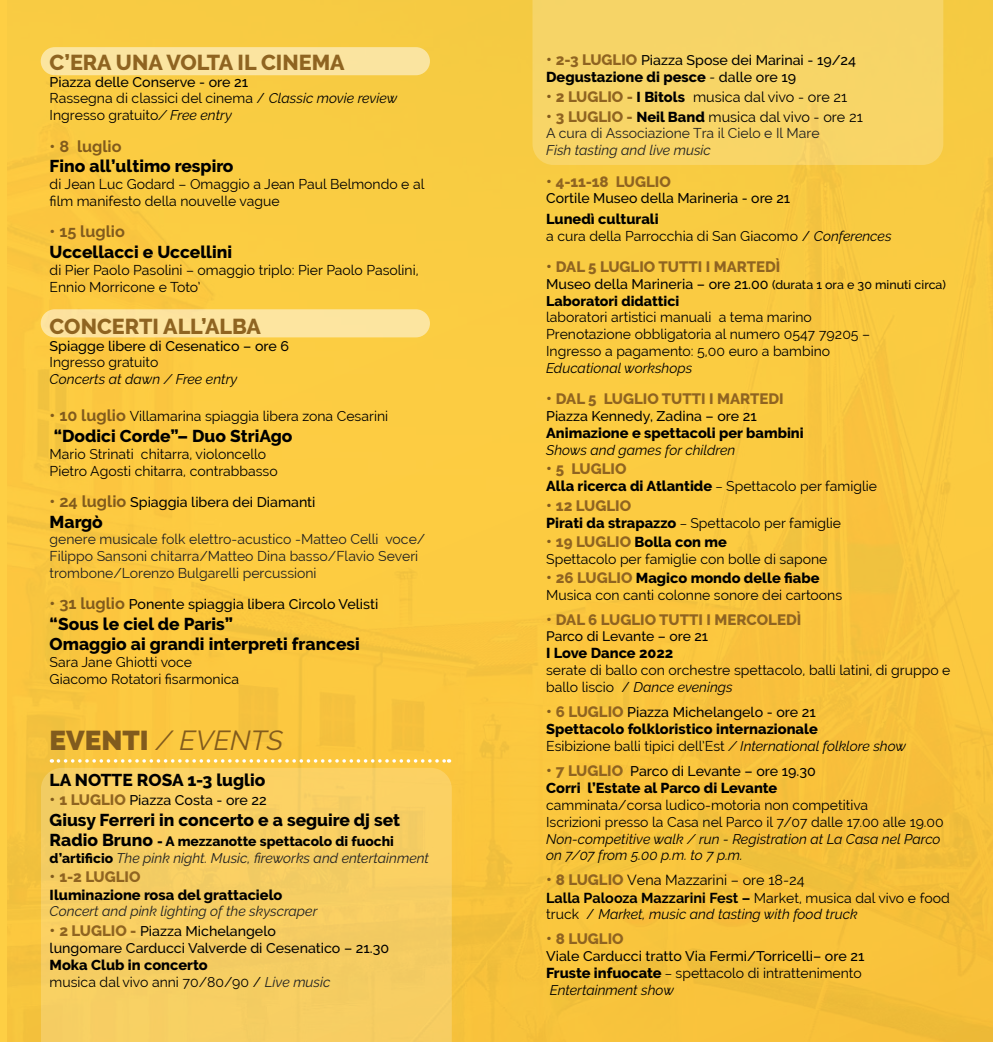
<style>
.page{position:relative;width:993px;height:1042px;background:#fff}
.page>*{position:absolute;margin:0;border:0;box-sizing:border-box;transform-origin:0 0}
.t1{font:italic 27.47px "Raleway";color:#815b1d}
.t2{font:800 21.53px "Raleway";color:#8f6421}
.t3{font:800 17.15px/20.5px "Raleway";color:#000}
.t4{font:700 15.92px "Raleway";color:#815b1d}
.t5{font:800 15.05px "Raleway";color:#8f6421}
.t6{font:800 14.35px "Raleway";color:#000}
.t7{font:700 14.35px/17.2px "Raleway";color:#000}
.t8{font:14.35px "Raleway";color:#000}
.t9{font:14px/16.8px "Raleway";color:#000}
.t10{font:500 14px/17px "Raleway";color:#000}
.t11{font:italic 14px/16.8px "Raleway";color:#000}
.t12{font:14px/16.8px "Raleway";color:#212121}
.t13{font:italic 14px "Raleway";color:#212121}
.t14{font:800 13.65px "Raleway";color:#000}
.t15{font:500 13.65px "Raleway";letter-spacing:-.005em;color:#000}
.s1{font-weight:500}
.s2{font-style:italic}
.s3{font-weight:700;font-size:15.92px;color:#815b1d}
.s4{font-weight:800;font-style:normal}
.s5{font-weight:800;font-size:15.05px;color:#8f6421}
.s6{font-size:17.15px}
.s7{font-weight:800;font-style:normal;font-size:13.65px;color:#000}
.s8{font-style:italic;color:#212121}
.s9{font-weight:400;font-style:italic}
.s10{font-weight:500;font-size:14px}
.s11{font-weight:800}
.s12{font-size:12.25px}
.s13{font-weight:400;font-size:12.95px}
.s14{font-weight:400;font-size:14px}
.s15{font-weight:800;font-size:14.35px}
.s16{font-size:12.95px}
.s17{font-size:15.05px;color:#8f6421}
.s18{font-size:15.92px;color:#815b1d}
.s19{font-weight:400}
.s20{font-style:normal}
</style>
<div class="page">
<img style="left:7px;top:0;width:985px;height:1042px">
<svg style="left:58px;top:759px;width:391px;height:3px"></svg>
<div style="left:41px;top:309px;width:389px;height:28px;background:#fde5a0;border-radius:14px"></div>
<div style="left:41px;top:47px;width:389px;height:28px;background:#fbe4a0;border-radius:14px"></div>
<div style="left:41px;top:768px;width:410px;height:274px;background:#f7ce63"></div>
<div style="left:532px;top:0;width:411px;height:165px;background:#f7d567"></div>
<h2 class="t2" style="left:50px;top:50px;width:296px">C’ERA UNA VOLTA IL CINEMA</h2>
<p class="t9" style="left:50px;top:73px;width:349px"><span class="s1">Piazza delle Conserve - ore 21<br></span>Rassegna di classici del cinema / <span class="s2">Classic movie review<br></span>Ingresso gratuito<span class="s2">/ Free entry</span></p>
<p class="t4" style="left:50px;top:137px;width:73px">• 8 luglio</p>
<p class="t3" style="left:50px;top:156px;width:185px">Fino all’ultimo respiro</p>
<p class="t9" style="left:50px;top:176px;width:376px">di Jean Luc Godard – Omaggio a Jean Paul Belmondo e al film manifesto della nouvelle vague</p>
<p class="t4" style="left:50px;top:223px;width:77px">• 15 luglio</p>
<p class="t3" style="left:50px;top:242px;width:184px">Uccellacci e Uccellini</p>
<p class="t9" style="left:50px;top:261px;width:370px">di Pier Paolo Pasolini – omaggio triplo: Pier Paolo Pasolini,<br>Ennio Morricone e Toto’</p>
<h2 class="t2" style="left:50px;top:314px;width:213px">CONCERTI ALL’ALBA</h2>
<p class="t10" style="left:50px;top:337px;width:241px">Spiagge libere di Cesenatico – ore 6</p>
<p class="t9" style="left:50px;top:354px;width:110px">Ingresso gratuito</p>
<p class="t11" style="left:50px;top:371px;width:189px">Concerts at dawn / Free entry</p>
<p class="t9" style="left:50px;top:408px;width:340px"><span class="s3">• 10 luglio</span> Villamarina spiaggia libera zona Cesarini</p>
<p class="t3" style="left:54px;top:426px;width:240px">“Dodici Corde”– Duo StriAgo</p>
<p class="t9" style="left:50px;top:445px;width:229px">Mario Strinati chitarra, violoncello<br>Pietro Agosti chitarra, contrabbasso</p>
<p class="t10" style="left:50px;top:493px;width:267px"><span class="s3">• 24 luglio</span> Spiaggia libera dei Diamanti</p>
<p class="t3" style="left:50px;top:511px;width:55px">Margò</p>
<p class="t12" style="left:50px;top:531px;width:377px">genere musicale folk elettro-acustico -Matteo Celli voce/<br>Filippo Sansoni chitarra/Matteo Dina basso/Flavio Severi trombone/Lorenzo Bulgarelli percussioni</p>
<p class="t10" style="left:50px;top:596px;width:330px"><span class="s3">• 31 luglio</span> Ponente spiaggia libera Circolo Velisti</p>
<p class="t3" style="left:50px;top:614px;width:312px">“Sous le ciel de Paris”<br>Omaggio ai grandi interpreti francesi</p>
<p class="t9" style="left:50px;top:654px;width:191px">Sara Jane Ghiotti voce<br>Giacomo Rotatori fisarmonica</p>
<h1 class="t1" style="left:50px;top:724px;width:235px"><span class="s4">EVENTI</span> / EVENTS</h1>
<p class="t3" style="left:50px;top:770px;width:217px">LA NOTTE ROSA 1-3 luglio</p>
<p class="t10" style="left:50px;top:792px;width:218px"><span class="s3">•</span> <span class="s5">1 LUGLIO</span> Piazza Costa - ore 22</p>
<p class="t3" style="left:50px;top:809px;width:352px">Giusy Ferreri in concerto e a seguire dj set</p>
<p class="t14" style="left:50px;top:834px;width:345px"><span class="s6">Radio Bruno</span> - A mezzanotte spettacolo di fuochi</p>
<p class="t13" style="left:50px;top:850px;width:381px"><span class="s7">d’artificio</span> The pink night. Music, fireworks and entertainment</p>
<p class="t5" style="left:50px;top:868px;width:92px"><span class="s3">•</span> 1-2 LUGLIO</p>
<p class="t6" style="left:50px;top:886px;width:234px">Iluminazione rosa del grattacielo</p>
<p class="t13" style="left:50px;top:903px;width:269px">Concert and pink lighting of the skyscraper</p>
<p class="t10" style="left:50px;top:922px;width:341px"><span class="s3">•</span> <span class="s5">2 LUGLIO -</span> Piazza Michelangelo<br>lungomare Carducci Valverde di Cesenatico – 21.30</p>
<p class="t6" style="left:50px;top:957px;width:159px">Moka Club in concerto</p>
<p class="t9" style="left:50px;top:973px;width:282px">musica dal vivo anni 70/80/90 / <span class="s8">Live music</span></p>
<p class="t10" style="left:546px;top:51px;width:311px"><span class="s3">•</span> <span class="s5">2-3 LUGLIO</span> Piazza Spose dei Marinai - 19/24</p>
<p class="t6" style="left:546px;top:69px;width:251px">Degustazione di pesce <span class="s9">-</span> <span class="s10">dalle ore 19</span></p>
<p class="t8" style="left:546px;top:89px;width:302px"><span class="s3">•</span> <span class="s5">2 LUGLIO -</span> <span class="s11">I Bitols</span> musica dal vivo - ore 21</p>
<p class="t8" style="left:546px;top:108px;width:318px"><span class="s3">•</span> <span class="s5">3 LUGLIO -</span> <span class="s11">Neil Band</span> musica dal vivo - ore 21</p>
<p class="t12" style="left:546px;top:125px;width:275px">A cura di Associazione Tra il Cielo e Il Mare</p>
<p class="t13" style="left:546px;top:142px;width:166px">Fish tasting and live music</p>
<p class="t5" style="left:546px;top:173px;width:126px"><span class="s3">•</span> 4-11-18 LUGLIO</p>
<p class="t10" style="left:546px;top:190px;width:245px">Cortile Museo della Marineria - ore 21</p>
<p class="t6" style="left:546px;top:211px;width:114px">Lunedì culturali</p>
<p class="t9" style="left:546px;top:227px;width:347px">a cura della Parrocchia di San Giacomo / <span class="s2">Conferences</span></p>
<p class="t5" style="left:546px;top:258px;width:235px"><span class="s3">•</span> DAL 5 LUGLIO TUTTI I MARTEDÌ</p>
<p class="t10" style="left:546px;top:275px;width:401px">Museo della Marineria – ore 21.00 <span class="s12">(durata 1 ora e 30 minuti circa)<br></span><span class="s11">Laboratori didattici</span></p>
<p class="t9" style="left:546px;top:309px;width:325px">laboratori artistici manuali a tema marino<br>Prenotazione obbligatoria al numero 0547 79205 –<br>Ingresso a pagamento: 5,00 euro a bambino</p>
<p class="t11" style="left:546px;top:359px;width:148px">Educational workshops</p>
<p class="t5" style="left:546px;top:390px;width:239px"><span class="s3">•</span> DAL 5 LUGLIO TUTTI I MARTEDI</p>
<p class="t10" style="left:546px;top:407px;width:212px">Piazza Kennedy, Zadina – ore 21</p>
<p class="t6" style="left:546px;top:425px;width:259px">Animazione e spettacoli per bambini</p>
<p class="t11" style="left:546px;top:441px;width:191px">Shows and games for children</p>
<p class="t5" style="left:546px;top:460px;width:82px"><span class="s3">•</span> 5 LUGLIO</p>
<p class="t6" style="left:546px;top:478px;width:332px">Alla ricerca di Atlantide <span class="s13">–</span> <span class="s14">Spettacolo per famiglie</span></p>
<p class="t5" style="left:546px;top:497px;width:86px"><span class="s3">•</span> 12 LUGLIO</p>
<p class="t9" style="left:546px;top:514px;width:296px"><span class="s15">Pirati da strapazzo</span> <span class="s16">–</span> Spettacolo per famiglie</p>
<p class="t6" style="left:546px;top:534px;width:182px"><span class="s3">•</span> <span class="s17">19 LUGLIO</span> Bolla con me</p>
<p class="t9" style="left:546px;top:550px;width:283px">Spettacolo per famiglie con bolle di sapone</p>
<p class="t6" style="left:546px;top:570px;width:275px"><span class="s3">•</span> <span class="s17">26 LUGLIO</span> Magico mondo delle fiabe</p>
<p class="t9" style="left:546px;top:586px;width:297px">Musica con canti colonne sonore dei cartoons</p>
<p class="t5" style="left:546px;top:611px;width:256px"><span class="s3">•</span> DAL 6 LUGLIO TUTTI I MERCOLEDÌ</p>
<p class="t15" style="left:546px;top:628px;width:163px">Parco di Levante – ore 21</p>
<p class="t6" style="left:546px;top:645px;width:129px">I Love Dance 2022</p>
<p class="t9" style="left:546px;top:662px;width:405px">serate di ballo con orchestre spettacolo, balli latini, di gruppo e ballo liscio / <span class="s2">Dance evenings</span></p>
<p class="t10" style="left:546px;top:703px;width:271px"><span class="s3">•</span> <span class="s5">6 LUGLIO</span> Piazza Michelangelo - ore 21</p>
<p class="t6" style="left:546px;top:721px;width:273px">Spettacolo folkloristico internazionale</p>
<p class="t9" style="left:546px;top:737px;width:361px">Esibizione balli tipici dell’Est <span class="s2">/ International folklore show</span></p>
<p class="t10" style="left:546px;top:762px;width:271px"><span class="s3">•</span> <span class="s5">7 LUGLIO</span> Parco di Levante – ore 19.30</p>
<p class="t6" style="left:546px;top:780px;width:233px">Corri l’Estate al Parco di Levante</p>
<p class="t9" style="left:546px;top:796px;width:399px">camminata/corsa ludico-motoria non competitiva<br>Iscrizioni presso la Casa nel Parco il 7/07 dalle 17.00 alle 19.00</p>
<p class="t11" style="left:546px;top:830px;width:396px">Non-competitive walk / run - Registration at La Casa nel Parco on 7/07 from 5.00 p.m. to 7 p.m.</p>
<p class="t7" style="left:546px;top:872px;width:405px"><span class="s18">•</span> <span class="s5">8 LUGLIO</span> <span class="s19">Vena Mazzarini – ore 18-24<br></span>Lalla Palooza Mazzarini Fest – <span class="s14">Market, musica dal vivo e food</span></p>
<p class="t11" style="left:546px;top:906px;width:313px"><span class="s20">truck /</span> Market, music and tasting with food truck</p>
<p class="t5" style="left:546px;top:930px;width:79px"><span class="s3">•</span> 8 LUGLIO</p>
<p class="t10" style="left:546px;top:947px;width:319px">Viale Carducci tratto Via Fermi/Torricelli– ore 21<br><span class="s15">Fruste infuocate</span> <span class="s13">–</span> <span class="s19">spettacolo di intrattenimento<br></span><span class="s9">Entertainment show</span></p>
</div>
